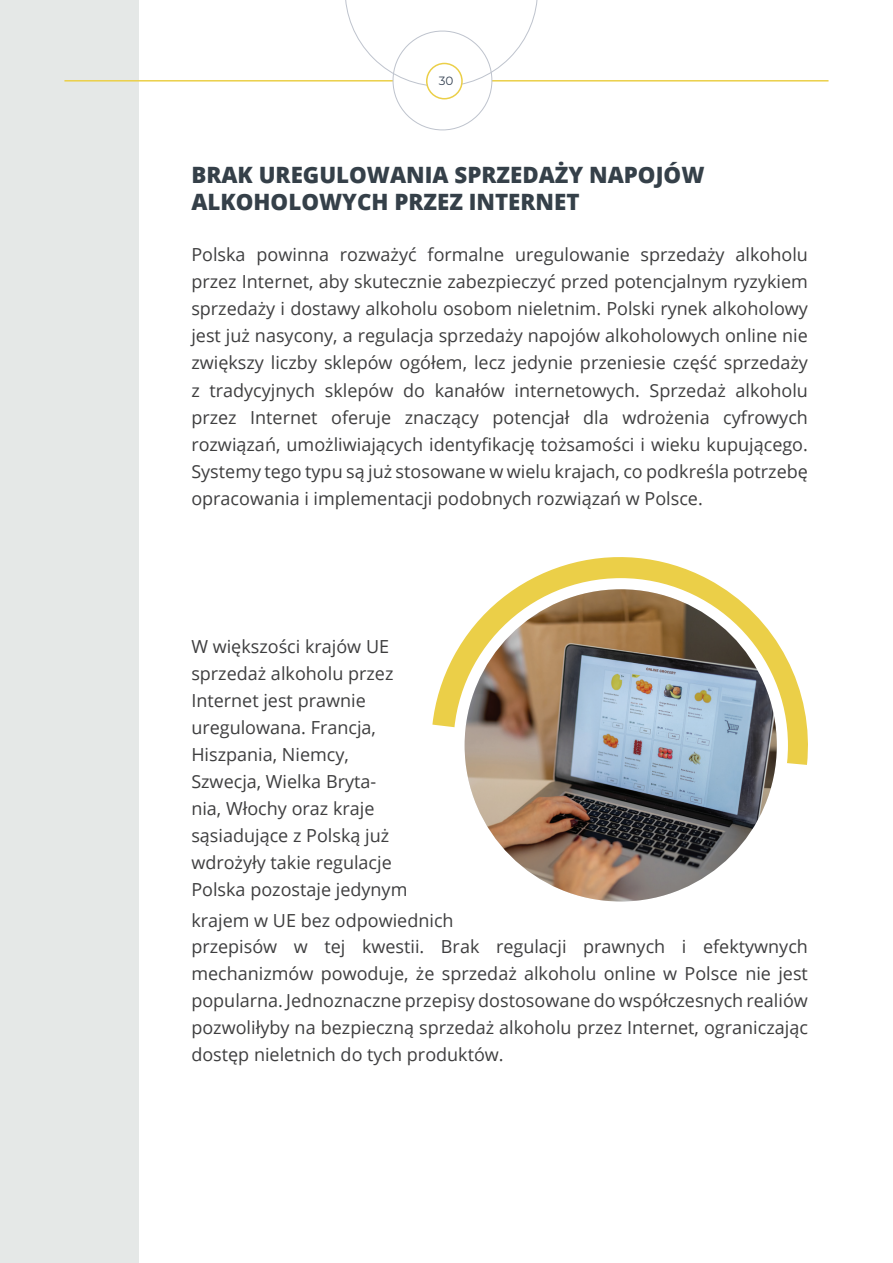
<style>
.page{position:relative;width:893px;height:1263px;background:#fff}
.page>*{position:absolute;margin:0;border:0;box-sizing:border-box;transform-origin:0 0}
.t1{font:800 22.5px/27px "Open Sans";color:#354049}
.t2{font:18px/27px "Open Sans";color:#3e3e3f}
.t3{font:12px "Montserrat";color:#374354}
</style>
<div class="page">
<div style="left:0;top:0;width:139px;height:1263px;background:#e5e8e7"></div>
<svg style="left:432px;top:557px;width:376px;height:208px"></svg>
<div style="left:453px;top:578px;width:335px;height:335px;background:#fff;border-radius:50%"></div>
<img style="left:465px;top:589px;width:312px;height:312px;border-radius:156px">
<hr style="left:64px;top:80px;width:764px;height:2px;background:#ebcf48">
<svg style="left:335px;top:0;width:212px;height:131px"></svg>
<div style="left:427px;top:63px;width:35px;height:36px;background:#fff;border-radius:50%"></div>
<div style="left:426px;top:63px;width:37px;height:36px;border:2px solid #ebcf48;border-radius:50%"></div>
<p class="t3" style="left:439px;top:73px;width:16px">30</p>
<p class="t1" style="left:191px;top:160px;width:515px">BRAK UREGULOWANIA SPRZEDAŻY NAPOJÓW<br>ALKOHOLOWYCH PRZEZ INTERNET</p>
<p class="t2" style="left:191px;top:241px;width:618px;text-align:justify">Polska powinna rozważyć formalne uregulowanie sprzedaży alkoholu przez Internet, aby skutecznie zabezpieczyć przed potencjalnym ryzykiem sprzedaży i dostawy alkoholu osobom nieletnim. Polski rynek alkoholowy jest już nasycony, a regulacja sprzedaży napojów alkoholowych online nie zwiększy liczby sklepów ogółem, lecz jedynie przeniesie część sprzedaży z tradycyjnych sklepów do kanałów internetowych. Sprzedaż alkoholu przez Internet oferuje znaczący potencjał dla wdrożenia cyfrowych rozwiązań, umożliwiających identyfikację tożsamości i wieku kupującego.<br>Systemy tego typu są już stosowane w wielu krajach, co podkreśla potrzebę opracowania i implementacji podobnych rozwiązań w Polsce.</p>
<p class="t2" style="left:191px;top:633px;width:218px">W większości krajów UE sprzedaż alkoholu przez<br>Internet jest prawnie uregulowana. Francja,<br>Hiszpania, Niemcy,<br>Szwecja, Wielka Bryta&shy;nia, Włochy oraz kraje sąsiadujące z Polską już wdrożyły takie regulacje<br>Polska pozostaje jedynym</p>
<p class="t2" style="left:191px;top:906px;width:618px">krajem w UE bez odpowiednich<br>przepisów w tej kwestii. Brak regulacji prawnych i efektywnych mechanizmów powoduje, że sprzedaż alkoholu online w Polsce nie jest popularna. Jednoznaczne przepisy dostosowane do współczesnych realiów pozwoliłyby na bezpieczną sprzedaż alkoholu przez Internet, ograniczając dostęp nieletnich do tych produktów.</p>
</div>
